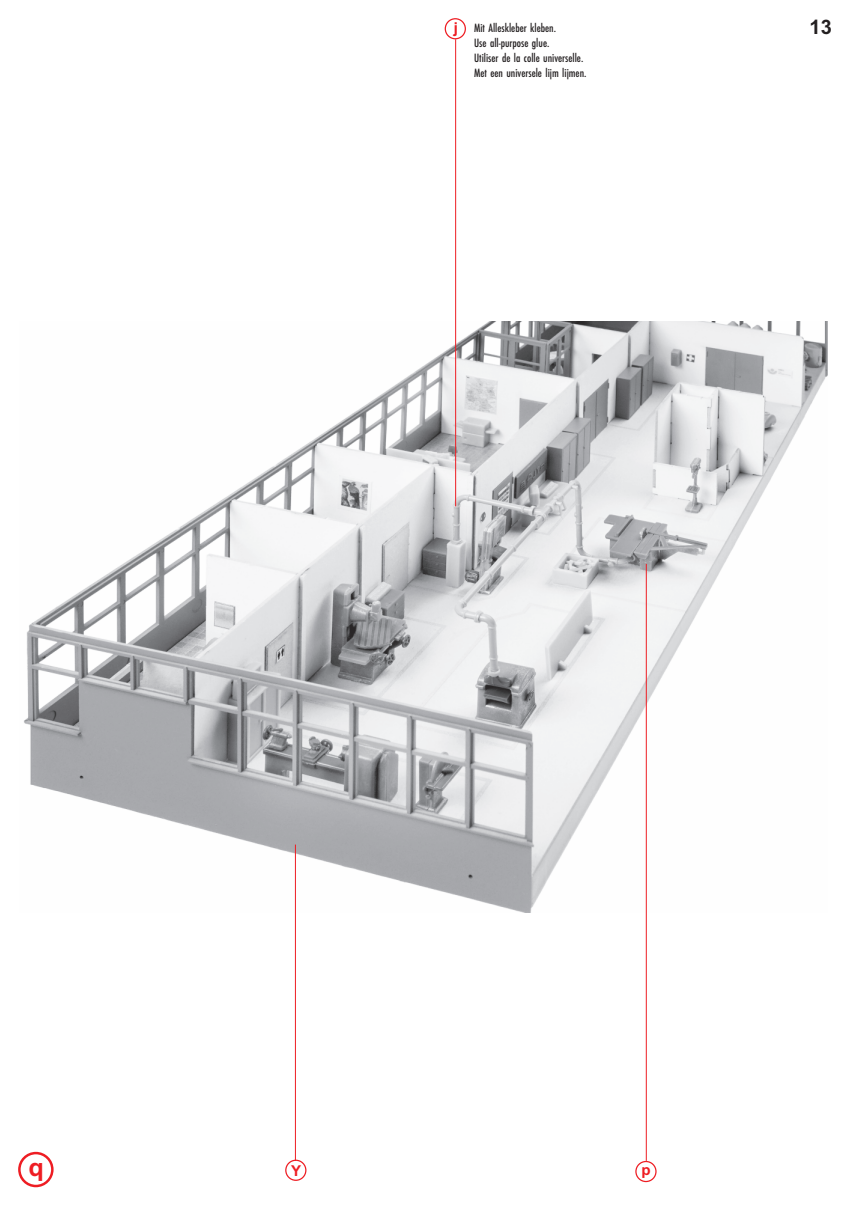
<style>
.page{position:relative;width:851px;height:1205px;background:#fff}
.page>*{position:absolute;margin:0;border:0;box-sizing:border-box;transform-origin:0 0}
.t1{font:700 25px "Arial";color:#ee1d23}
.t2{font:700 20px "Arial";color:#231f20}
.t3{font:700 15px "Arial";color:#ee1d23}
.t4{font:12.5px/15px "Futura EF Medium Con";color:#231f20}
</style>
<div class="page">
<img style="left:24px;top:322px;width:803px;height:590px">
<hr style="left:295px;top:844px;width:1px;height:317px;background:#ee1d23">
<hr style="left:646px;top:564px;width:1px;height:597px;background:#ee1d23">
<hr style="left:455px;top:39px;width:1px;height:467px;background:#ee1d23">
<svg style="left:285px;top:1159px;width:21px;height:22px"></svg>
<svg style="left:18px;top:1152px;width:36px;height:35px"></svg>
<svg style="left:444px;top:18px;width:22px;height:21px"></svg>
<svg style="left:635px;top:1161px;width:21px;height:21px"></svg>
<p class="t3" style="left:453px;top:19px;width:6px">j</p>
<p class="t4" style="left:474px;top:21px;width:114px">Mit Alleskleber kleben.<br>Use all-purpose glue.<br>Utiliser de la colle universelle.<br>Met een universele lijm lijmen.</p>
<h2 class="t2" style="left:809px;top:15px;width:24px">13</h2>
<h1 class="t1" style="left:28px;top:1152px;width:17px">q</h1>
<p class="t3" style="left:291px;top:1161px;width:12px">Y</p>
<p class="t3" style="left:641px;top:1161px;width:11px">p</p>
</div>
